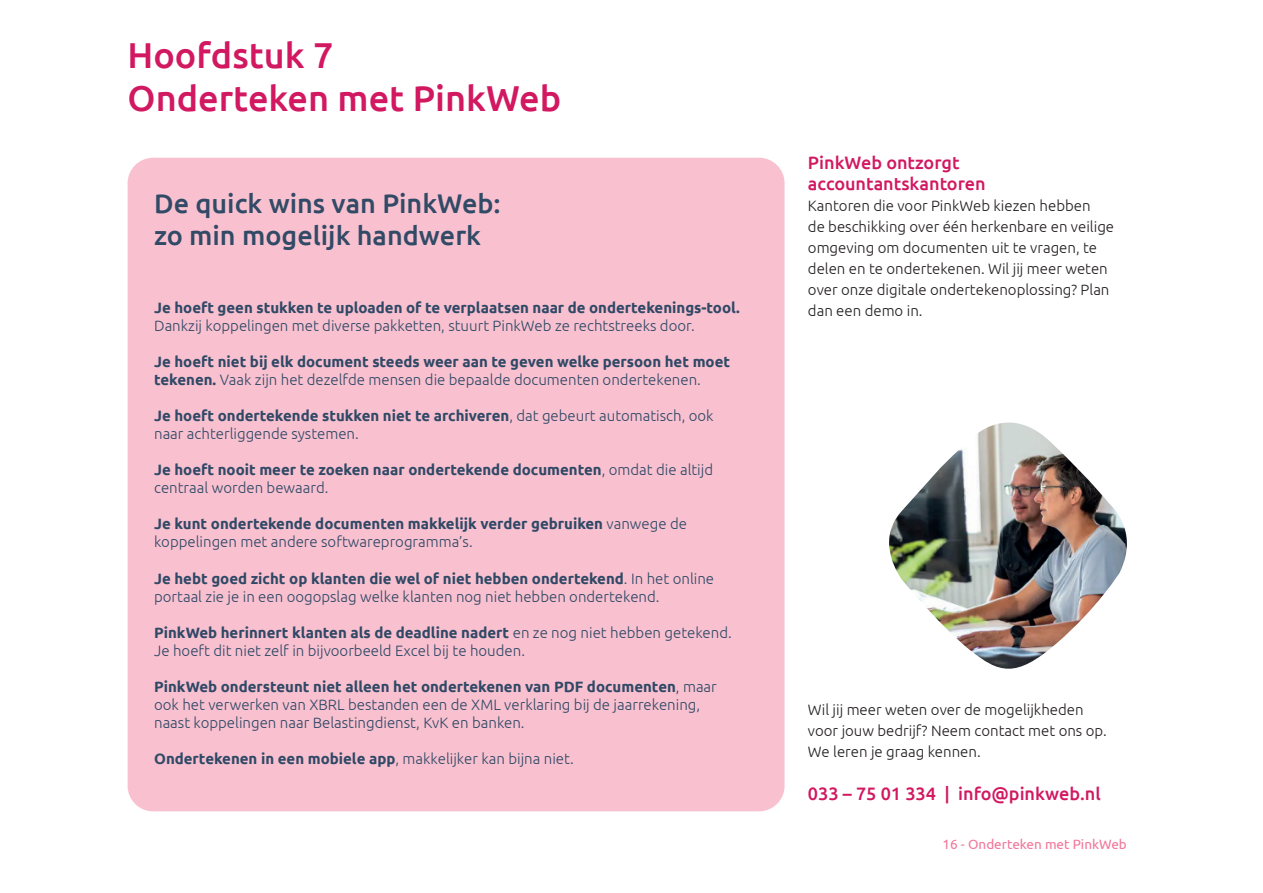
<style>
.page{position:relative;width:1263px;height:893px;background:#fff}
.page>*{position:absolute;margin:0;border:0;box-sizing:border-box;transform-origin:0 0}
.t1{font:500 36px/43.2px "Ubuntu";color:#d11860}
.t2{font:500 27px/32.4px "Ubuntu";color:#314a66}
.t3{font:500 18px/21px "Ubuntu";color:#d11860}
.t4{font:300 15px/18px "Ubuntu";color:#304966}
.t5{font:700 15px/18px "Ubuntu";color:#304966}
.t6{font:300 15px/21px "Ubuntu";color:#231f20}
.t7{font:13.5px "Ubuntu";color:#f27698}
.s1{font-weight:300}
.s2{font-weight:700}
</style>
<div class="page">
<div style="left:128px;top:158px;width:656px;height:653px;background:#f9c1d0;border-radius:26px"></div>
<img style="left:889px;top:422px;width:238px;height:247px">
<h1 class="t1" style="left:128px;top:32px;width:435px">Hoofdstuk 7<br>Onderteken met PinkWeb</h1>
<h2 class="t2" style="left:154px;top:186px;width:348px">De quick wins van PinkWeb: zo min mogelijk handwerk</h2>
<p class="t5" style="left:154px;top:299px;width:587px">Je hoeft geen stukken te uploaden of te verplaatsen naar de ondertekenings-tool.</p>
<p class="t4" style="left:154px;top:317px;width:542px">Dankzij koppelingen met diverse pakketten, stuurt PinkWeb ze rechtstreeks door.</p>
<p class="t5" style="left:154px;top:353px;width:577px">Je hoeft niet bij elk document steeds weer aan te geven welke persoon het moet tekenen. <span class="s1">Vaak zijn het dezelfde mensen die bepaalde documenten ondertekenen.</span></p>
<p class="t4" style="left:154px;top:407px;width:561px"><span class="s2">Je hoeft ondertekende stukken niet te archiveren</span>, dat gebeurt automatisch, ook naar achterliggende systemen.</p>
<p class="t5" style="left:154px;top:461px;width:560px">Je hoeft nooit meer te zoeken naar ondertekende documenten<span class="s1">, omdat die altijd centraal worden bewaard.</span></p>
<p class="t5" style="left:154px;top:515px;width:534px">Je kunt ondertekende documenten makkelijk verder gebruiken <span class="s1">vanwege de koppelingen met andere softwareprogramma’s.</span></p>
<p class="t4" style="left:154px;top:569px;width:561px"><span class="s2">Je hebt goed zicht op klanten die wel of niet hebben ondertekend</span>. In het online portaal zie je in een oogopslag welke klanten nog niet hebben ondertekend.</p>
<p class="t4" style="left:154px;top:623px;width:579px"><span class="s2">PinkWeb herinnert klanten als de deadline nadert</span> en ze nog niet hebben getekend.<br>Je hoeft dit niet zelf in bijvoorbeeld Excel bij te houden.</p>
<p class="t4" style="left:154px;top:677px;width:564px"><span class="s2">PinkWeb ondersteunt niet alleen het ondertekenen van PDF documenten</span>, maar ook het verwerken van XBRL bestanden een de XML verklaring bij de jaarrekening, naast koppelingen naar Belastingdienst, KvK en banken.</p>
<p class="t5" style="left:154px;top:749px;width:421px">Ondertekenen in een mobiele app<span class="s1">, makkelijker kan bijna niet.</span></p>
<p class="t3" style="left:808px;top:151px;width:179px">PinkWeb ontzorgt accountantskantoren</p>
<p class="t6" style="left:808px;top:195px;width:308px">Kantoren die voor PinkWeb kiezen hebben<br>de beschikking over één herkenbare en veilige omgeving om documenten uit te vragen, te delen en te ondertekenen. Wil jij meer weten over onze digitale ondertekenoplossing? Plan dan een demo in.</p>
<p class="t6" style="left:808px;top:699px;width:300px">Wil jij meer weten over de mogelijkheden voor jouw bedrijf? Neem contact met ons op.<br>We leren je graag kennen.</p>
<p class="t3" style="left:808px;top:782px;width:294px">033 – 75 01 334 | info@pinkweb.nl</p>
<p class="t7" style="left:942px;top:836px;width:186px">16 - Onderteken met PinkWeb</p>
</div>
